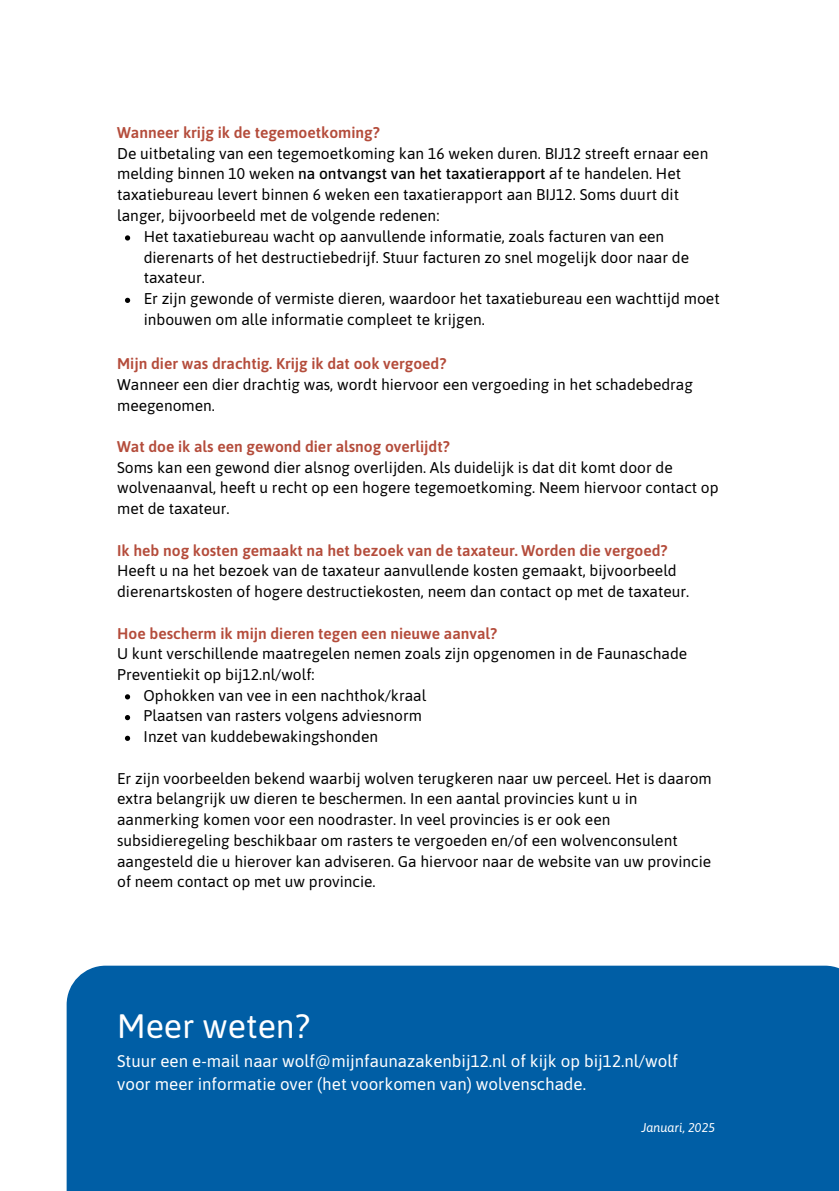
<style>
.page{position:relative;width:839px;height:1191px;background:#fff}
.page>*{position:absolute;margin:0;border:0;box-sizing:border-box;transform-origin:0 0}
.t1{font:33.8px "Asap";color:#fff}
.t2{font:17px/23.2px "Asap";color:#fff}
.t3{font:15.6px/20.8px "Asap";color:#000}
.t4{font:italic 12.6px "Asap";color:#fff}
.s1{font-weight:600;color:#b44c3b}
.s2{font-weight:500}
</style>
<div class="page">
<div style="left:67px;top:966px;width:771px;height:225px;background:#005ea5"></div>
<svg style="left:125px;top:694px;width:5px;height:5px"></svg>
<svg style="left:125px;top:715px;width:5px;height:5px"></svg>
<svg style="left:125px;top:736px;width:5px;height:5px"></svg>
<svg style="left:125px;top:235px;width:5px;height:6px"></svg>
<svg style="left:125px;top:298px;width:5px;height:5px"></svg>
<h1 class="t3" style="left:117px;top:122px;width:592px"><span class="s1">Wanneer krijg ik de tegemoetkoming?<br></span>De uitbetaling van een tegemoetkoming kan 16 weken duren. BIJ12 streeft ernaar een melding binnen 10 weken <span class="s2">na ontvangst van het taxatierapport</span> af te handelen. Het taxatiebureau levert binnen 6 weken een taxatierapport aan BIJ12. Soms duurt dit langer, bijvoorbeeld met de volgende redenen:</h1>
<h1 class="t3" style="left:144px;top:226px;width:547px">Het taxatiebureau wacht op aanvullende informatie, zoals facturen van een dierenarts of het destructiebedrijf. Stuur facturen zo snel mogelijk door naar de taxateur.</h1>
<p class="t3" style="left:144px;top:288px;width:577px">Er zijn gewonde of vermiste dieren, waardoor het taxatiebureau een wachttijd moet inbouwen om alle informatie compleet te krijgen.</p>
<h1 class="t3" style="left:117px;top:353px;width:577px"><span class="s1">Mijn dier was drachtig. Krijg ik dat ook vergoed?<br></span>Wanneer een dier drachtig was, wordt hiervoor een vergoeding in het schadebedrag meegenomen.</h1>
<p class="t3" style="left:117px;top:436px;width:603px"><span class="s1">Wat doe ik als een gewond dier alsnog overlijdt?<br></span>Soms kan een gewond dier alsnog overlijden. Als duidelijk is dat dit komt door de wolvenaanval, heeft u recht op een hogere tegemoetkoming. Neem hiervoor contact op met de taxateur.</p>
<p class="t3" style="left:117px;top:540px;width:573px"><span class="s1">Ik heb nog kosten gemaakt na het bezoek van de taxateur. Worden die vergoed?<br></span>Heeft u na het bezoek van de taxateur aanvullende kosten gemaakt, bijvoorbeeld dierenartskosten of hogere destructiekosten, neem dan contact op met de taxateur.</p>
<h1 class="t3" style="left:117px;top:623px;width:571px"><span class="s1">Hoe bescherm ik mijn dieren tegen een nieuwe aanval?<br></span>U kunt verschillende maatregelen nemen zoals zijn opgenomen in de Faunaschade<br>Preventiekit op bij12.nl/wolf:</h1>
<h1 class="t3" style="left:144px;top:685px;width:284px">Ophokken van vee in een nachthok/kraal</h1>
<h1 class="t3" style="left:144px;top:705px;width:280px">Plaatsen van rasters volgens adviesnorm</h1>
<h1 class="t3" style="left:144px;top:726px;width:236px">Inzet van kuddebewakingshonden</h1>
<p class="t3" style="left:117px;top:768px;width:596px">Er zijn voorbeelden bekend waarbij wolven terugkeren naar uw perceel. Het is daarom extra belangrijk uw dieren te beschermen. In een aantal provincies kunt u in aanmerking komen voor een noodraster. In veel provincies is er ook een subsidieregeling beschikbaar om rasters te vergoeden en/of een wolvenconsulent aangesteld die u hierover kan adviseren. Ga hiervoor naar de website van uw provincie of neem contact op met uw provincie.</p>
<p class="t1" style="left:117px;top:1006px;width:194px">Meer weten?</p>
<p class="t2" style="left:117px;top:1049px;width:562px">Stuur een e-mail naar wolf@mijnfaunazakenbij12.nl of kijk op bij12.nl/wolf voor meer informatie over (het voorkomen van) wolvenschade.</p>
<p class="t4" style="left:641px;top:1120px;width:75px">Januari, 2025</p>
</div>
